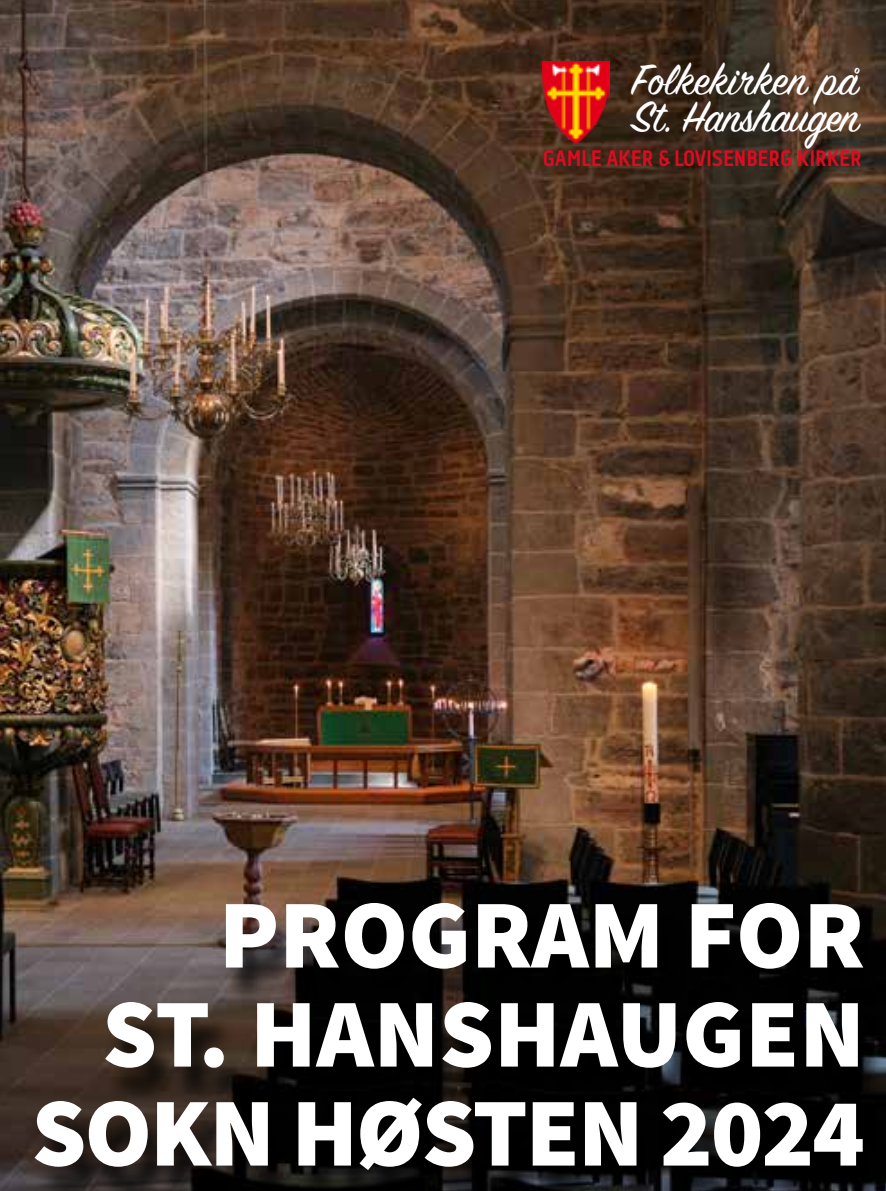
<style>
.page{position:relative;width:886px;height:1191px;background:#fff}
.page>*{position:absolute;margin:0;border:0;box-sizing:border-box;transform-origin:0 0}
.t1{font:900 97.5px/99px "Source Sans Pro";letter-spacing:-.01em;color:#fff;text-align:right}
.t2{font:48px/36.8px "Sign Painter House Script";letter-spacing:-.02em;color:#fff}
.t3{font:700 22.25px "Centima";letter-spacing:-.01em;color:#e10b21}
</style>
<div class="page">
<img style="left:0;top:0;width:886px;height:1191px">
<img style="left:542px;top:62px;width:67px;height:81px">
<div style="left:34px;top:912px;width:852px;height:279px;background:#000;opacity:.75"></div>
<p class="t2" style="left:632px;top:66px;width:229px">Folkekirken på<br>St. Hanshaugen</p>
<p class="t3" style="left:543px;top:145px;width:321px">GAMLE AKER &amp; LOVISENBERG KIRKER</p>
<p class="t1" style="left:31px;top:890px;width:835px">PROGRAM FOR<br>ST. HANSHAUGEN<br>SOKN HØSTEN 2024</p>
</div>
